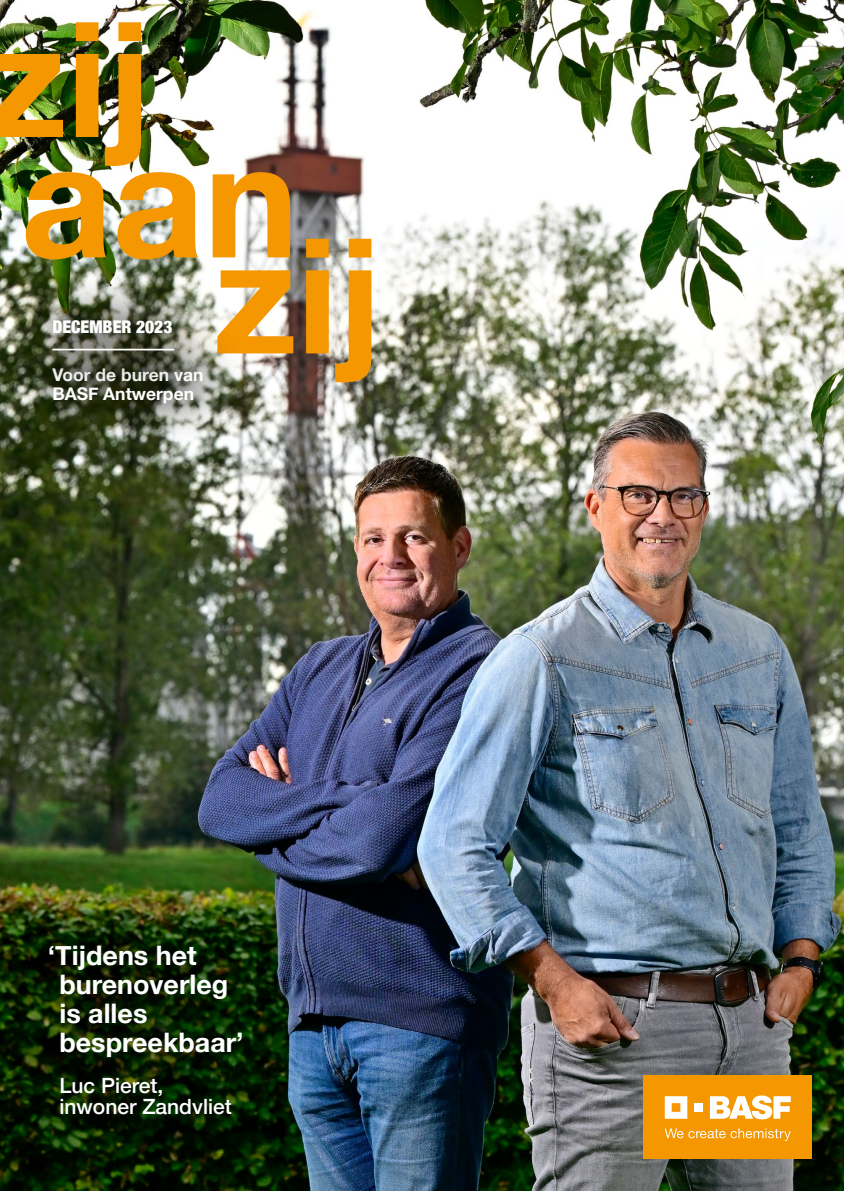
<style>
.page{position:relative;width:844px;height:1191px;background:#fff}
.page>*{position:absolute;margin:0;border:0;box-sizing:border-box;transform-origin:0 0}
.t1{font:700 160.47px/120.4px "Helvetica Neue";color:#f49700}
.t2{font:700 26.95px/29.1px "Helvetica Neue";color:#fff}
.t3{font:500 21px/21px "Helvetica Neue";color:#fff}
.t4{font:700 17.5px/19.2px "Helvetica Neue";color:#fff}
.t5{font:900 condensed 17.5px "Helvetica Neue";color:#fff}
</style>
<div class="page">
<img style="left:0;top:0;width:843px;height:1191px">
<div style="left:8px;top:323px;width:238px;height:123px;background:#000;opacity:.75"></div>
<div style="left:0;top:842px;width:336px;height:349px;background:#000;opacity:.75"></div>
<div style="left:643px;top:1075px;width:168px;height:84px;background:#f49700"></div>
<svg style="left:664px;top:1096px;width:23px;height:22px"></svg>
<div style="left:694px;top:1103px;width:8px;height:8px;background:#fff"></div>
<svg style="left:709px;top:1095px;width:81px;height:24px"></svg>
<svg style="left:664px;top:1128px;width:126px;height:13px"></svg>
<div style="left:8px;top:275px;width:209px;height:122px;background:#000;opacity:.75"></div>
<hr style="left:52px;top:349px;width:122px;height:1px;background:#fff">
<h1 class="t1" style="left:-16px;top:24px;width:316px">zij aan</h1>
<h1 class="t1" style="left:214px;top:240px;width:170px">zij</h1>
<p class="t5" style="left:52px;top:313px;width:121px">DECEMBER 2023</p>
<p class="t4" style="left:52px;top:365px;width:153px">Voor de buren van<br>BASF Antwerpen</p>
<p class="t2" style="left:59px;top:941px;width:186px;text-indent:-12px">‘Tijdens het burenoverleg is alles bespreekbaar’</p>
<p class="t3" style="left:59px;top:1073px;width:174px">Luc Pieret, inwoner Zandvliet</p>
</div>
